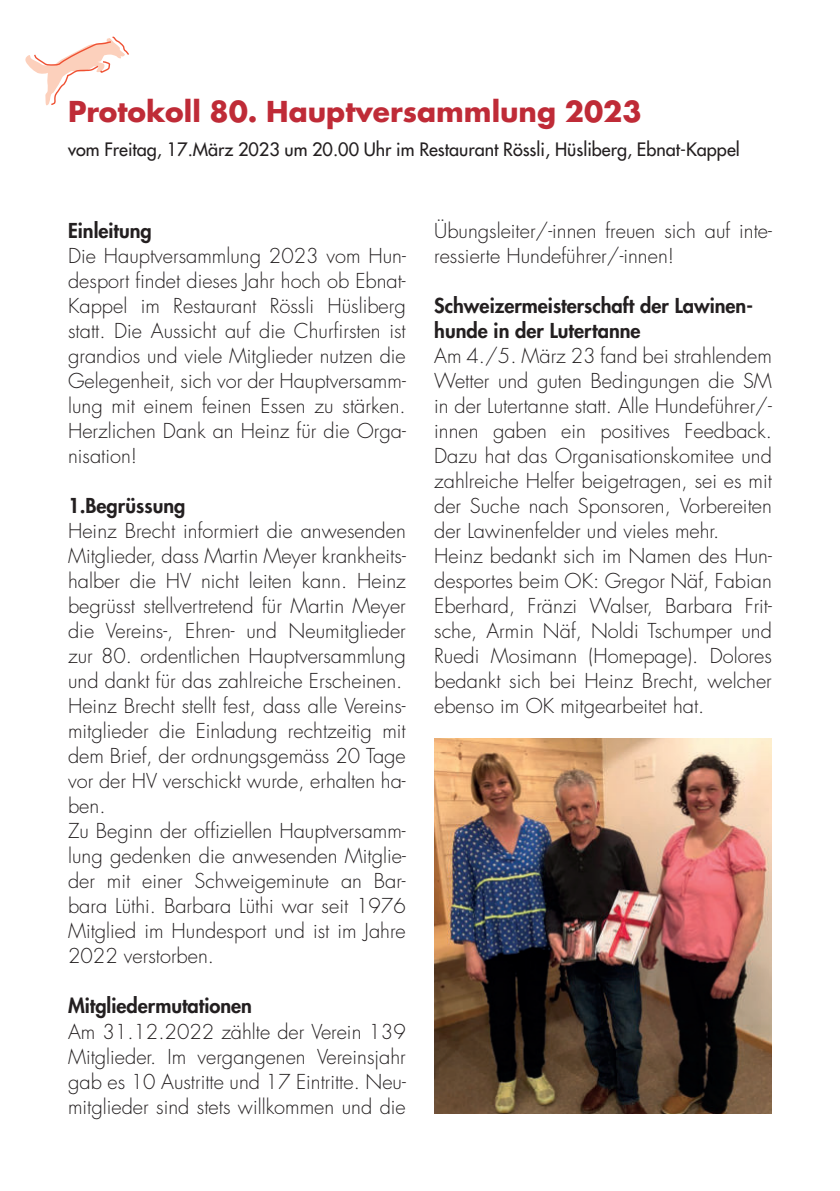
<style>
.page{position:relative;width:840px;height:1191px;background:#fff}
.page>*{position:absolute;margin:0;border:0;box-sizing:border-box;transform-origin:0 0}
.t1{font:700 28px "Futura Std";color:#bf2b37}
.t2{font:300 20px/25px "Futura Std";color:#231f20}
.t3{font:800 20px/25px "Futura Std";color:#231f20}
.t4{font:500 18px "Futura Std";color:#231f20}
</style>
<div class="page">
<svg style="left:25px;top:36px;width:104px;height:69px"></svg>
<img style="left:434px;top:738px;width:337px;height:375px">
<h1 class="t1" style="left:68px;top:99px;width:574px">Protokoll 80. Hauptversammlung 2023</h1>
<p class="t4" style="left:68px;top:140px;width:672px">vom Freitag, 17.März 2023 um 20.00 Uhr im Restaurant Rössli, Hüsliberg, Ebnat-Kappel</p>
<p class="t3" style="left:68px;top:218px;width:85px">Einleitung</p>
<p class="t2" style="left:68px;top:244px;width:339px;text-align:justify">Die Hauptversammlung 2023 vom Hun&shy;desport findet dieses Jahr hoch ob Ebnat-Kappel im Restaurant Rössli Hüsliberg statt. Die Aussicht auf die Churfirsten ist grandios und viele Mitglieder nutzen die Gelegenheit, sich vor der Hauptversamm&shy;lung mit einem feinen Essen zu stärken.<br>Herzlichen Dank an Heinz für die Orga&shy;nisation!</p>
<p class="t3" style="left:68px;top:493px;width:119px">1.Begrüssung</p>
<p class="t2" style="left:68px;top:519px;width:339px">Heinz Brecht informiert die anwesenden Mitglieder, dass Martin Meyer krankheits&shy;halber die HV nicht leiten kann. Heinz begrüsst stellvertretend für Martin Meyer die Vereins-, Ehren- und Neumitglieder zur 80. ordentlichen Hauptversammlung und dankt für das zahlreiche Erscheinen.<br>Heinz Brecht stellt fest, dass alle Vereins&shy;mitglieder die Einladung rechtzeitig mit dem Brief, der ordnungsgemäss 20 Tage vor der HV verschickt wurde, erhalten ha&shy;ben.<br>Zu Beginn der offiziellen Hauptversamm&shy;lung gedenken die anwesenden Mitglie&shy;der mit einer Schweigeminute an Bar&shy;bara Lüthi. Barbara Lüthi war seit 1976<br>Mitglied im Hundesport und ist im Jahre 2022 verstorben.</p>
<p class="t3" style="left:68px;top:993px;width:185px">Mitgliedermutationen</p>
<p class="t2" style="left:68px;top:1019px;width:339px;text-align:justify">Am 31.12.2022 zählte der Verein 139<br>Mitglieder. Im vergangenen Vereinsjahr gab es 10 Austritte und 17 Eintritte. Neu&shy;mitglieder sind stets willkommen und die</p>
<p class="t2" style="left:434px;top:219px;width:339px">Übungsleiter/-innen freuen sich auf inte&shy;ressierte Hundeführer/-innen!</p>
<p class="t3" style="left:434px;top:293px;width:320px">Schweizermeisterschaft der Lawinen&shy;hunde in der Lutertanne</p>
<p class="t2" style="left:434px;top:344px;width:339px">Am 4./5. März 23 fand bei strahlendem Wetter und guten Bedingungen die SM in der Lutertanne statt. Alle Hundeführer/- innen gaben ein positives Feedback.<br>Dazu hat das Organisationskomitee und zahlreiche Helfer beigetragen, sei es mit der Suche nach Sponsoren, Vorbereiten der Lawinenfelder und vieles mehr.<br>Heinz bedankt sich im Namen des Hun&shy;desportes beim OK: Gregor Näf, Fabian Eberhard, Fränzi Walser, Barbara Frit&shy;sche, Armin Näf, Noldi Tschumper und Ruedi Mosimann (Homepage). Dolores bedankt sich bei Heinz Brecht, welcher ebenso im OK mitgearbeitet hat.</p>
</div>
